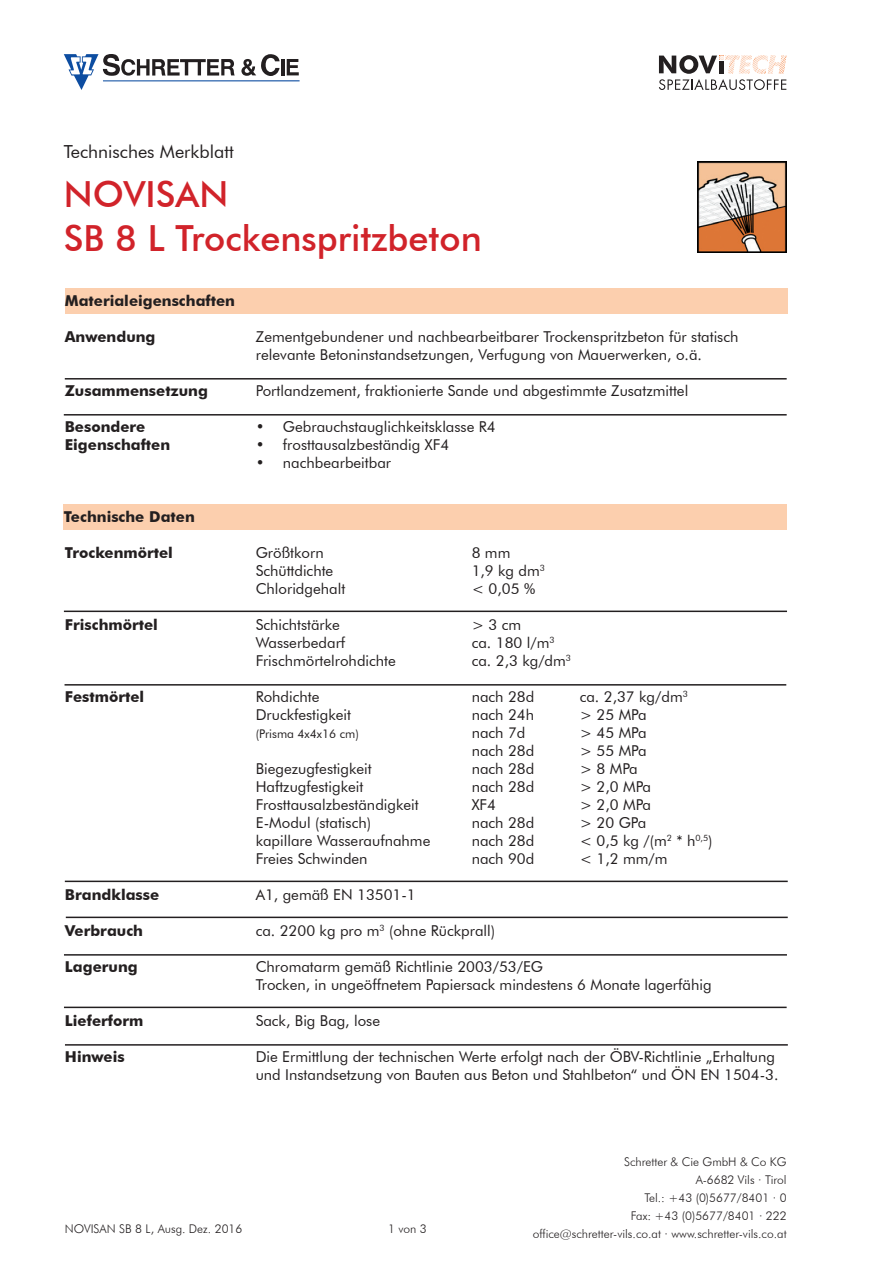
<style>
.page{position:relative;width:893px;height:1263px;background:#fff}
.page>*{position:absolute;margin:0;border:0;box-sizing:border-box;transform-origin:0 0}
.t1{font:500 36px "Futura BT";color:#d1232a}
.t2{font:18px "Futura BT";color:#231f20}
.t3{font:15px/18px "Futura BT";color:#231f20}
.t4{font:700 15px "Futura BT";color:#231f20}
.t5{font:300 12px/18px "Futura BT";color:#231f20;text-align:right}
.t6{font:12px "Futura BT";color:#231f20}
</style>
<div class="page">
<svg style="left:659px;top:55px;width:128px;height:35px"></svg>
<hr style="left:103px;top:80px;width:197px;height:1px;background:#0d4da1">
<hr style="left:281px;top:59px;width:3px;height:16px;background:#231f20">
<svg style="left:287px;top:59px;width:12px;height:16px"></svg>
<svg style="left:64px;top:54px;width:171px;height:36px"></svg>
<svg style="left:241px;top:54px;width:39px;height:22px"></svg>
<img style="left:697px;top:162px;width:89px;height:90px">
<div style="left:65px;top:288px;width:723px;height:26px;background:#fccfae"></div>
<div style="left:64px;top:504px;width:723px;height:26px;background:#fccfae"></div>
<hr style="left:65px;top:684px;width:721px;height:2px;background:#231f20">
<hr style="left:64px;top:1007px;width:723px;height:1px;background:#231f20">
<hr style="left:66px;top:917px;width:722px;height:1px;background:#231f20">
<hr style="left:64px;top:611px;width:723px;height:1px;background:#231f20">
<hr style="left:65px;top:1044px;width:723px;height:2px;background:#231f20">
<hr style="left:64px;top:954px;width:723px;height:2px;background:#231f20">
<hr style="left:64px;top:414px;width:723px;height:2px;background:#231f20">
<hr style="left:65px;top:378px;width:722px;height:2px;background:#231f20">
<hr style="left:65px;top:881px;width:723px;height:1px;background:#231f20">
<p class="t2" style="left:64px;top:140px;width:171px">Technisches Merkblatt</p>
<p class="t1" style="left:64px;top:173px;width:166px">NOVISAN</p>
<p class="t1" style="left:64px;top:216px;width:419px">SB 8 L Trockenspritzbeton</p>
<p class="t4" style="left:65px;top:292px;width:172px">Materialeigenschaften</p>
<p class="t4" style="left:65px;top:328px;width:92px">Anwendung</p>
<p class="t4" style="left:65px;top:382px;width:145px">Zusammensetzung</p>
<p class="t4" style="left:65px;top:418px;width:82px">Besondere</p>
<p class="t4" style="left:65px;top:436px;width:107px">Eigenschaften</p>
<p class="t4" style="left:64px;top:508px;width:132px">Technische Daten</p>
<p class="t4" style="left:65px;top:544px;width:110px">Trockenmörtel</p>
<p class="t4" style="left:65px;top:616px;width:94px">Frischmörtel</p>
<p class="t4" style="left:65px;top:688px;width:81px">Festmörtel</p>
<p class="t4" style="left:65px;top:886px;width:96px">Brandklasse</p>
<p class="t4" style="left:65px;top:922px;width:80px">Verbrauch</p>
<p class="t4" style="left:65px;top:958px;width:74px">Lagerung</p>
<p class="t4" style="left:65px;top:1012px;width:80px">Lieferform</p>
<p class="t4" style="left:65px;top:1048px;width:61px">Hinweis</p>
<p class="t3" style="left:256px;top:328px;width:484px">Zementgebundener und nachbearbeitbarer Trockenspritzbeton für statisch</p>
<p class="t3" style="left:256px;top:346px;width:447px">relevante Betoninstandsetzungen, Verfugung von Mauerwerken, o.ä.</p>
<p class="t3" style="left:256px;top:382px;width:434px">Portlandzement, fraktionierte Sande und abgestimmte Zusatzmittel</p>
<p class="t3" style="left:256px;top:418px;width:241px">• Gebrauchstauglichkeitsklasse R4</p>
<p class="t3" style="left:256px;top:436px;width:195px">• frosttausalzbeständig XF4</p>
<p class="t3" style="left:256px;top:454px;width:137px">• nachbearbeitbar</p>
<p class="t3" style="left:256px;top:544px;width:70px">Größtkorn</p>
<p class="t3" style="left:472px;top:544px;width:40px">8 mm</p>
<p class="t3" style="left:256px;top:562px;width:79px">Schüttdichte</p>
<p class="t3" style="left:472px;top:562px;width:75px">1,9 kg dm<sup>3</sup></p>
<p class="t3" style="left:256px;top:580px;width:91px">Chloridgehalt</p>
<p class="t3" style="left:472px;top:580px;width:65px">&lt; 0,05 %</p>
<p class="t3" style="left:256px;top:616px;width:86px">Schichtstärke</p>
<p class="t3" style="left:472px;top:616px;width:51px">&gt; 3 cm</p>
<p class="t3" style="left:256px;top:634px;width:91px">Wasserbedarf</p>
<p class="t3" style="left:472px;top:634px;width:84px">ca. 180 l/m<sup>3</sup></p>
<p class="t3" style="left:256px;top:652px;width:142px">Frischmörtelrohdichte</p>
<p class="t3" style="left:472px;top:652px;width:101px">ca. 2,3 kg/dm<sup>3</sup></p>
<p class="t3" style="left:256px;top:688px;width:65px">Rohdichte</p>
<p class="t3" style="left:472px;top:688px;width:64px">nach 28d</p>
<p class="t3" style="left:580px;top:688px;width:110px">ca. 2,37 kg/dm<sup>3</sup></p>
<p class="t3" style="left:256px;top:706px;width:97px">Druckfestigkeit</p>
<p class="t3" style="left:472px;top:706px;width:64px">nach 24h</p>
<p class="t3" style="left:580px;top:706px;width:68px">&gt; 25 MPa</p>
<p class="t6" style="left:256px;top:726px;width:105px">(Prisma 4x4x16 cm)</p>
<p class="t3" style="left:472px;top:724px;width:55px">nach 7d</p>
<p class="t3" style="left:580px;top:724px;width:68px">&gt; 45 MPa</p>
<p class="t3" style="left:472px;top:742px;width:64px">nach 28d</p>
<p class="t3" style="left:580px;top:742px;width:68px">&gt; 55 MPa</p>
<p class="t3" style="left:256px;top:760px;width:118px">Biegezugfestigkeit</p>
<p class="t3" style="left:472px;top:760px;width:64px">nach 28d</p>
<p class="t3" style="left:580px;top:760px;width:60px">&gt; 8 MPa</p>
<p class="t3" style="left:256px;top:778px;width:109px">Haftzugfestigkeit</p>
<p class="t3" style="left:472px;top:778px;width:64px">nach 28d</p>
<p class="t3" style="left:580px;top:778px;width:73px">&gt; 2,0 MPa</p>
<p class="t3" style="left:256px;top:796px;width:165px">Frosttausalzbeständigkeit</p>
<p class="t3" style="left:472px;top:796px;width:26px">XF4</p>
<p class="t3" style="left:580px;top:796px;width:73px">&gt; 2,0 MPa</p>
<p class="t3" style="left:256px;top:814px;width:117px">E-Modul (statisch)</p>
<p class="t3" style="left:472px;top:814px;width:64px">nach 28d</p>
<p class="t3" style="left:580px;top:814px;width:68px">&gt; 20 GPa</p>
<p class="t3" style="left:256px;top:832px;width:176px">kapillare Wasseraufnahme</p>
<p class="t3" style="left:472px;top:832px;width:64px">nach 28d</p>
<p class="t3" style="left:580px;top:832px;width:134px">&lt; 0,5 kg /(m<sup>2</sup> * h<sup>0,5</sup>)</p>
<p class="t3" style="left:256px;top:850px;width:113px">Freies Schwinden</p>
<p class="t3" style="left:472px;top:850px;width:64px">nach 90d</p>
<p class="t3" style="left:580px;top:850px;width:89px">&lt; 1,2 mm/m</p>
<p class="t3" style="left:256px;top:886px;width:162px">A1, gemäß EN 13501-1</p>
<p class="t3" style="left:256px;top:922px;width:241px">ca. 2200 kg pro m<sup>3</sup> (ohne Rückprall)</p>
<p class="t3" style="left:256px;top:958px;width:289px">Chromatarm gemäß Richtlinie 2003/53/EG</p>
<p class="t3" style="left:256px;top:976px;width:457px">Trocken, in ungeöffnetem Papiersack mindestens 6 Monate lagerfähig</p>
<p class="t3" style="left:256px;top:1012px;width:126px">Sack, Big Bag, lose</p>
<p class="t3" style="left:256px;top:1048px;width:524px">Die Ermittlung der technischen Werte erfolgt nach der ÖBV-Richtlinie „Erhaltung und Instandsetzung von Bauten aus Beton und Stahlbeton“ und ÖN EN 1504-3.</p>
<p class="t5" style="left:65px;top:1220px;width:179px">NOVISAN SB 8 L, Ausg. Dez. 2016</p>
<p class="t5" style="left:388px;top:1220px;width:40px">1 von 3</p>
<p class="t5" style="left:533px;top:1152px;width:255px">Schretter &amp; Cie GmbH &amp; Co KG<br>A-6682 Vils · Tirol<br>Tel.: +43 (0)5677/8401 · 0<br>Fax: +43 (0)5677/8401 · 222 office@schretter-vils.co.at · www.schretter-vils.co.at</p>
</div>
